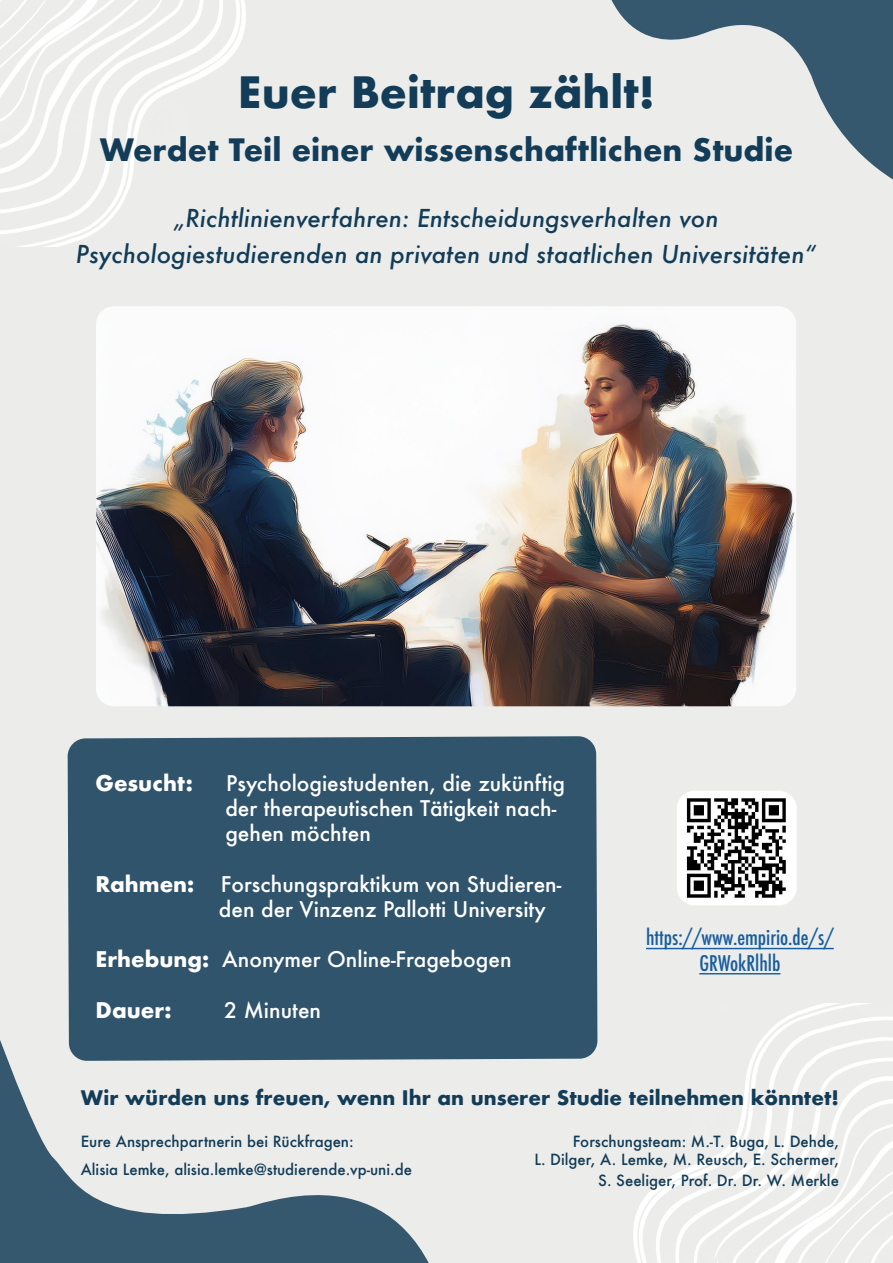
<style>
.page{position:relative;width:893px;height:1263px;background:#ececea}
.page>*{position:absolute;margin:0;border:0;box-sizing:border-box;transform-origin:0 0}
.t1{font:700 42px "Futura";color:#123c57}
.t2{font:700 30px "Futura";color:#123c57}
.t3{font:italic 500 24px "Futura";color:#123c57}
.t4{font:500 21px "Futura";color:#fff}
.t5{font:500 condensed 21px/25.2px "Futura";color:#175d9e;text-align:center}
.t6{font:700 21px "Futura";color:#fff}
.t7{font:700 19.5px "Futura";color:#123c57}
.t8{font:500 15px "Futura";color:#123c57}
.s1{font-weight:700}
</style>
<div class="page">
<img style="left:634px;top:1003px;width:259px;height:260px">
<svg style="left:0;top:1040px;width:429px;height:223px"></svg>
<div style="left:68px;top:736px;width:529px;height:325px;background:#30546b"></div>
<img style="left:96px;top:306px;width:700px;height:400px">
<svg style="left:611px;top:0;width:282px;height:180px"></svg>
<img style="left:0;top:0;width:245px;height:247px">
<img style="left:677px;top:791px;width:120px;height:114px">
<hr style="left:646px;top:948px;width:188px;height:1px;background:#175d9e">
<hr style="left:699px;top:973px;width:81px;height:1px;background:#175d9e">
<p class="t1" style="left:238px;top:62px;width:419px">Euer Beitrag zählt!</p>
<p class="t2" style="left:100px;top:128px;width:695px">Werdet Teil einer wissenschaftlichen Studie</p>
<p class="t3" style="left:174px;top:201px;width:546px">„Richtlinienverfahren: Entscheidungsverhalten von</p>
<p class="t3" style="left:76px;top:237px;width:742px">Psychologiestudierenden an privaten und staatlichen Universitäten“</p>
<p class="t6" style="left:96px;top:768px;width:99px">Gesucht:</p>
<p class="t4" style="left:226px;top:769px;width:341px">Psychologiestudenten, die zukünftig</p>
<p class="t4" style="left:225px;top:794px;width:332px">der therapeutischen Tätigkeit nach-</p>
<p class="t4" style="left:225px;top:819px;width:147px">gehen möchten</p>
<p class="t6" style="left:96px;top:868px;width:100px">Rahmen:</p>
<p class="t4" style="left:221px;top:869px;width:342px">Forschungspraktikum von Studieren-</p>
<p class="t4" style="left:219px;top:895px;width:328px">den der Vinzenz Pallotti University</p>
<p class="t4" style="left:96px;top:945px;width:417px"><span class="s1">Erhebung:</span> Anonymer Online-Fragebogen</p>
<p class="t6" style="left:96px;top:994px;width:78px">Dauer:</p>
<p class="t4" style="left:224px;top:995px;width:98px">2 Minuten</p>
<p class="t5" style="left:646px;top:925px;width:189px">https://www.empirio.de/s/<br>GRWokRlhlb</p>
<p class="t7" style="left:81px;top:1084px;width:759px">Wir würden uns freuen, wenn Ihr an unserer Studie teilnehmen könntet!</p>
<p class="t8" style="left:573px;top:1131px;width:268px">Forschungsteam: M.-T. Buga, L. Dehde,</p>
<p class="t8" style="left:534px;top:1149px;width:306px">L. Dilger, A. Lemke, M. Reusch, E. Schermer,</p>
<p class="t8" style="left:598px;top:1170px;width:242px">S. Seeliger, Prof. Dr. Dr. W. Merkle</p>
<p class="t8" style="left:81px;top:1131px;width:275px">Eure Ansprechpartnerin bei Rückfragen:</p>
<p class="t8" style="left:81px;top:1159px;width:333px">Alisia Lemke, alisia.lemke@studierende.vp-uni.de</p>
</div>
